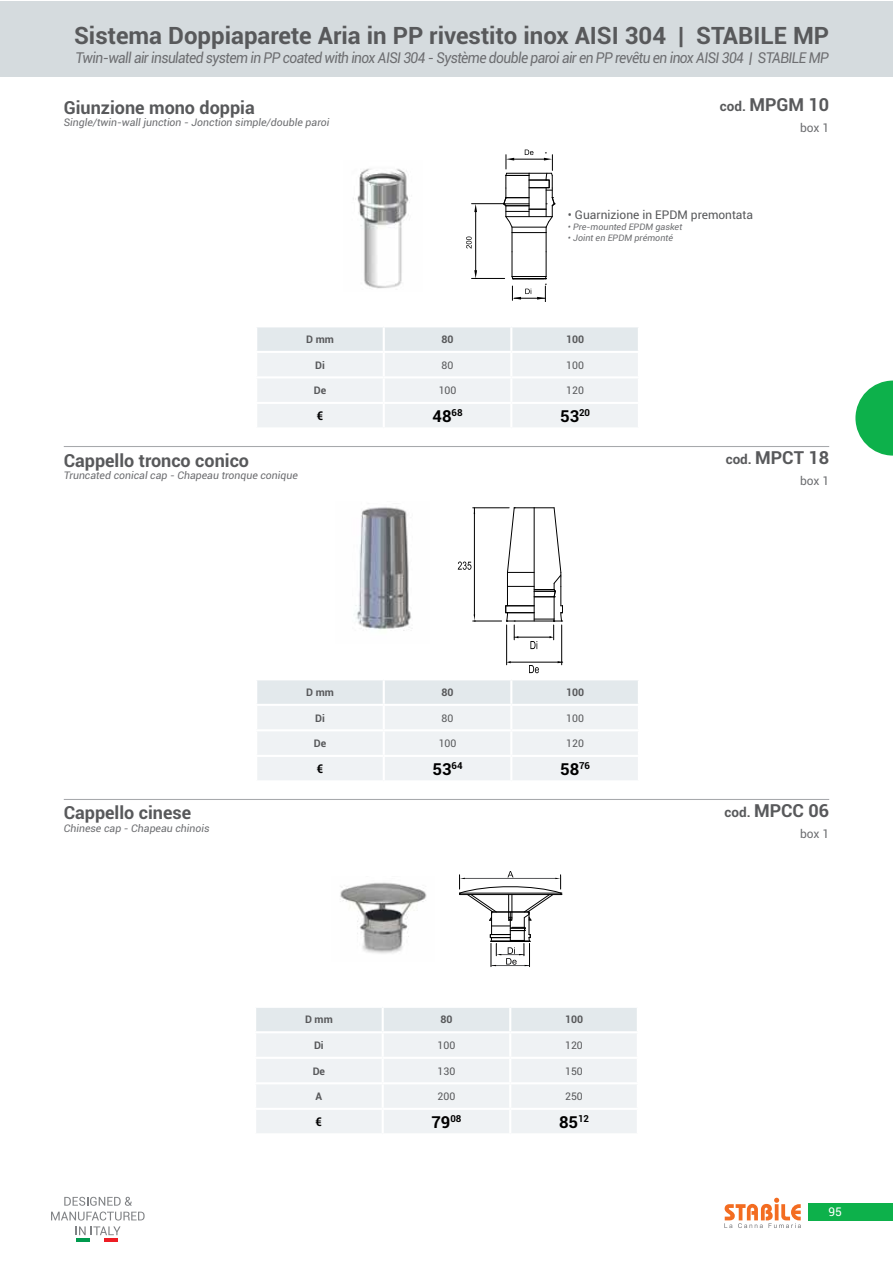
<style>
.page{position:relative;width:893px;height:1263px;background:#fff}
.page>*{position:absolute;margin:0;border:0;box-sizing:border-box;transform-origin:0 0}
.t1{font:700 24px "Roboto";color:#58595b}
.t2{font:700 18px "Roboto";color:#58595b}
.t3{font:700 16.5px "Roboto";letter-spacing:.005em;color:#000}
.t4{font:italic 15px "Roboto";letter-spacing:-.04em;color:#6d6e71;scale:.92 1}
.t5{font:12px "Roboto";color:#58595b}
.t6{font:12px "Roboto";letter-spacing:-.01em;color:#6d6e71}
.t7{font:700 12px "Roboto";color:#000}
.t8{font:12px "Roboto";color:#fff}
.t9{font:italic 10.5px "Roboto";color:#6d6e71}
.t10{font:10.5px "Roboto";color:#58595b}
.t11{font:700 10.5px "Roboto";color:#58595b}
.t12{font:italic 9px "Roboto";color:#6d6e71}
.s1{font-size:13.5px}
</style>
<div class="page">
<div style="left:0;top:1px;width:892px;height:76px;background:#d5dbde"></div>
<div style="left:808px;top:1203px;width:84px;height:17px;background:#0db14b"></div>
<svg style="left:724px;top:1198px;width:77px;height:30px"></svg>
<svg style="left:51px;top:1197px;width:94px;height:23px"></svg>
<svg style="left:76px;top:1226px;width:45px;height:15px"></svg>
<hr style="left:76px;top:1238px;width:14px;height:3px;background:#009a4e">
<svg style="left:855px;top:381px;width:37px;height:75px"></svg>
<svg style="left:257px;top:327px;width:381px;height:100px"></svg>
<hr style="left:383px;top:327px;width:2px;height:24px;background:#fff">
<hr style="left:510px;top:327px;width:2px;height:24px;background:#fff">
<hr style="left:255px;top:351px;width:129px;height:2px;background:#fff">
<hr style="left:384px;top:351px;width:127px;height:2px;background:#fff">
<hr style="left:383px;top:353px;width:2px;height:23px;background:#fff">
<hr style="left:511px;top:351px;width:129px;height:2px;background:#fff">
<hr style="left:510px;top:353px;width:2px;height:23px;background:#fff">
<hr style="left:255px;top:376px;width:129px;height:2px;background:#fff">
<hr style="left:384px;top:376px;width:127px;height:2px;background:#fff">
<hr style="left:383px;top:378px;width:2px;height:24px;background:#fff">
<hr style="left:511px;top:376px;width:129px;height:2px;background:#fff">
<hr style="left:510px;top:378px;width:2px;height:24px;background:#fff">
<hr style="left:255px;top:402px;width:129px;height:2px;background:#fff">
<hr style="left:384px;top:402px;width:127px;height:2px;background:#fff">
<hr style="left:383px;top:404px;width:2px;height:23px;background:#fff">
<hr style="left:511px;top:402px;width:129px;height:2px;background:#fff">
<hr style="left:510px;top:404px;width:2px;height:23px;background:#fff">
<img style="left:353px;top:168px;width:57px;height:121px">
<hr style="left:472px;top:203px;width:33px;height:1px;background:#000">
<hr style="left:472px;top:278px;width:33px;height:1px;background:#000">
<hr style="left:475px;top:211px;width:1px;height:62px;background:#000">
<svg style="left:474px;top:204px;width:3px;height:8px"></svg>
<svg style="left:466px;top:237px;width:6px;height:12px"></svg>
<svg style="left:503px;top:150px;width:52px;height:152px"></svg>
<svg style="left:474px;top:270px;width:3px;height:8px"></svg>
<svg style="left:256px;top:1008px;width:381px;height:125px"></svg>
<hr style="left:382px;top:1008px;width:2px;height:23px;background:#fff">
<hr style="left:509px;top:1008px;width:2px;height:23px;background:#fff">
<hr style="left:254px;top:1031px;width:129px;height:2px;background:#fff">
<hr style="left:383px;top:1031px;width:127px;height:2px;background:#fff">
<hr style="left:382px;top:1033px;width:2px;height:24px;background:#fff">
<hr style="left:510px;top:1031px;width:129px;height:2px;background:#fff">
<hr style="left:509px;top:1033px;width:2px;height:24px;background:#fff">
<hr style="left:254px;top:1057px;width:129px;height:2px;background:#fff">
<hr style="left:383px;top:1057px;width:127px;height:2px;background:#fff">
<hr style="left:382px;top:1059px;width:2px;height:23px;background:#fff">
<hr style="left:510px;top:1057px;width:129px;height:2px;background:#fff">
<hr style="left:509px;top:1059px;width:2px;height:23px;background:#fff">
<hr style="left:254px;top:1082px;width:129px;height:2px;background:#fff">
<hr style="left:383px;top:1082px;width:127px;height:2px;background:#fff">
<hr style="left:382px;top:1084px;width:2px;height:24px;background:#fff">
<hr style="left:510px;top:1082px;width:129px;height:2px;background:#fff">
<hr style="left:509px;top:1084px;width:2px;height:24px;background:#fff">
<hr style="left:254px;top:1108px;width:129px;height:2px;background:#fff">
<hr style="left:383px;top:1108px;width:127px;height:2px;background:#fff">
<hr style="left:382px;top:1110px;width:2px;height:23px;background:#fff">
<hr style="left:510px;top:1108px;width:129px;height:2px;background:#fff">
<hr style="left:509px;top:1110px;width:2px;height:23px;background:#fff">
<svg style="left:257px;top:680px;width:381px;height:100px"></svg>
<hr style="left:383px;top:680px;width:2px;height:24px;background:#fff">
<hr style="left:510px;top:680px;width:2px;height:24px;background:#fff">
<hr style="left:255px;top:704px;width:129px;height:2px;background:#fff">
<hr style="left:384px;top:704px;width:127px;height:2px;background:#fff">
<hr style="left:383px;top:706px;width:2px;height:23px;background:#fff">
<hr style="left:511px;top:704px;width:129px;height:2px;background:#fff">
<hr style="left:510px;top:706px;width:2px;height:23px;background:#fff">
<hr style="left:255px;top:729px;width:129px;height:2px;background:#fff">
<hr style="left:384px;top:729px;width:127px;height:2px;background:#fff">
<hr style="left:383px;top:731px;width:2px;height:24px;background:#fff">
<hr style="left:511px;top:729px;width:129px;height:2px;background:#fff">
<hr style="left:510px;top:731px;width:2px;height:24px;background:#fff">
<hr style="left:255px;top:755px;width:129px;height:2px;background:#fff">
<hr style="left:384px;top:755px;width:127px;height:2px;background:#fff">
<hr style="left:383px;top:757px;width:2px;height:23px;background:#fff">
<hr style="left:511px;top:755px;width:129px;height:2px;background:#fff">
<hr style="left:510px;top:757px;width:2px;height:23px;background:#fff">
<img style="left:354px;top:507px;width:57px;height:124px">
<svg style="left:529px;top:665px;width:10px;height:8px"></svg>
<hr style="left:506px;top:625px;width:1px;height:40px;background:#000">
<hr style="left:561px;top:625px;width:1px;height:40px;background:#000">
<hr style="left:510px;top:662px;width:52px;height:1px;background:#000">
<svg style="left:458px;top:507px;width:105px;height:142px"></svg>
<img style="left:340px;top:882px;width:87px;height:72px">
<svg style="left:459px;top:871px;width:103px;height:96px"></svg>
<hr style="left:64px;top:446px;width:765px;height:1px;background:#a7a9ac">
<hr style="left:64px;top:799px;width:765px;height:1px;background:#a7a9ac">
<h1 class="t1" style="left:74px;top:21px;width:756px">Sistema Doppiaparete Aria in PP rivestito inox AISI 304 | STABILE MP</h1>
<h3 class="t4" style="left:76px;top:49px;width:820px">Twin-wall air insulated system in PP coated with inox AISI 304 - Système double paroi air en PP revêtu en inox AISI 304 | STABILE MP</h3>
<h2 class="t2" style="left:720px;top:95px;width:111px"><span class="s1">cod.</span> MPGM 10</h2>
<h2 class="t2" style="left:64px;top:97px;width:192px">Giunzione mono doppia</h2>
<p class="t9" style="left:64px;top:116px;width:267px">Single/twin-wall junction - Jonction simple/double paroi</p>
<p class="t6" style="left:800px;top:121px;width:31px">box 1</p>
<p class="t5" style="left:568px;top:208px;width:187px">• Guarnizione in EPDM premontata</p>
<p class="t12" style="left:568px;top:222px;width:116px">• Pre-mounted EPDM gasket</p>
<p class="t12" style="left:568px;top:233px;width:107px">• Joint en EPDM prémonté</p>
<p class="t11" style="left:306px;top:333px;width:29px">D mm</p>
<p class="t11" style="left:441px;top:333px;width:14px">80</p>
<p class="t11" style="left:566px;top:333px;width:20px">100</p>
<p class="t11" style="left:315px;top:359px;width:11px">Di</p>
<p class="t10" style="left:442px;top:359px;width:13px">80</p>
<p class="t10" style="left:566px;top:359px;width:19px">100</p>
<p class="t11" style="left:314px;top:384px;width:14px">De</p>
<p class="t10" style="left:439px;top:384px;width:19px">100</p>
<p class="t10" style="left:566px;top:384px;width:19px">120</p>
<p class="t7" style="left:317px;top:409px;width:8px">€</p>
<h3 class="t3" style="left:432px;top:407px;width:32px">48<sup>68</sup></h3>
<h3 class="t3" style="left:560px;top:407px;width:31px">53<sup>20</sup></h3>
<h2 class="t2" style="left:726px;top:448px;width:105px"><span class="s1">cod.</span> MPCT 18</h2>
<h2 class="t2" style="left:64px;top:450px;width:187px">Cappello tronco conico</h2>
<p class="t9" style="left:64px;top:469px;width:236px">Truncated conical cap - Chapeau tronque conique</p>
<p class="t6" style="left:800px;top:474px;width:31px">box 1</p>
<p class="t11" style="left:306px;top:686px;width:29px">D mm</p>
<p class="t11" style="left:441px;top:686px;width:14px">80</p>
<p class="t11" style="left:566px;top:686px;width:20px">100</p>
<p class="t11" style="left:315px;top:712px;width:11px">Di</p>
<p class="t10" style="left:442px;top:712px;width:13px">80</p>
<p class="t10" style="left:566px;top:712px;width:19px">100</p>
<p class="t11" style="left:314px;top:737px;width:14px">De</p>
<p class="t10" style="left:439px;top:737px;width:19px">100</p>
<p class="t10" style="left:566px;top:737px;width:19px">120</p>
<p class="t7" style="left:317px;top:762px;width:8px">€</p>
<h3 class="t3" style="left:432px;top:759px;width:32px">53<sup>64</sup></h3>
<h3 class="t3" style="left:560px;top:759px;width:31px">58<sup>76</sup></h3>
<h2 class="t2" style="left:725px;top:800px;width:106px"><span class="s1">cod.</span> MPCC 06</h2>
<h2 class="t2" style="left:64px;top:803px;width:129px">Cappello cinese</h2>
<p class="t9" style="left:64px;top:822px;width:147px">Chinese cap - Chapeau chinois</p>
<p class="t6" style="left:800px;top:827px;width:31px">box 1</p>
<p class="t11" style="left:305px;top:1014px;width:29px">D mm</p>
<p class="t11" style="left:440px;top:1014px;width:14px">80</p>
<p class="t11" style="left:565px;top:1014px;width:20px">100</p>
<p class="t11" style="left:314px;top:1039px;width:11px">Di</p>
<p class="t10" style="left:438px;top:1039px;width:19px">100</p>
<p class="t10" style="left:565px;top:1039px;width:19px">120</p>
<p class="t11" style="left:313px;top:1065px;width:14px">De</p>
<p class="t10" style="left:438px;top:1065px;width:19px">130</p>
<p class="t10" style="left:565px;top:1065px;width:19px">150</p>
<p class="t11" style="left:316px;top:1090px;width:8px">A</p>
<p class="t10" style="left:438px;top:1090px;width:19px">200</p>
<p class="t10" style="left:565px;top:1090px;width:19px">250</p>
<p class="t7" style="left:316px;top:1115px;width:8px">€</p>
<h3 class="t3" style="left:431px;top:1112px;width:31px">79<sup>08</sup></h3>
<h3 class="t3" style="left:559px;top:1112px;width:31px">85<sup>12</sup></h3>
<p class="t8" style="left:828px;top:1205px;width:15px">95</p>
</div>
